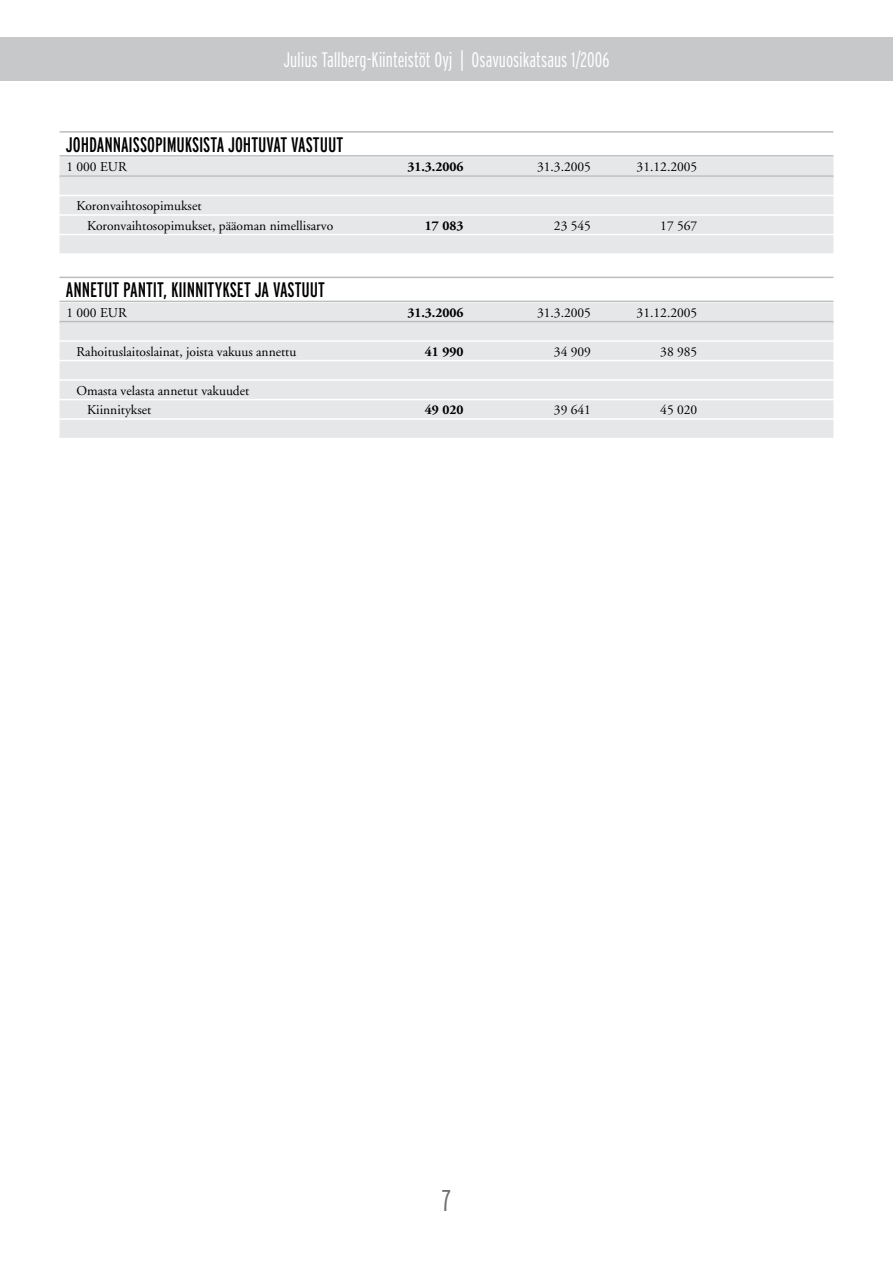
<style>
.page{position:relative;width:893px;height:1263px;background:#fff}
.page>*{position:absolute;margin:0;border:0;box-sizing:border-box;transform-origin:0 0}
.t1{font:extra-condensed 21px "Interstate";color:#000}
.t2{font:300 extra-condensed 21px "Interstate";letter-spacing:-.005em;color:#fff}
.t3{font:13.5px/19.5px "Adobe Garamond";color:#000}
.t4{font:700 13.5px "Adobe Garamond";color:#000}
</style>
<div class="page">
<div style="left:0;top:37px;width:893px;height:44px;background:#c6c8ca"></div>
<hr style="left:60px;top:131px;width:773px;height:2px;background:#bcbdbf">
<hr style="left:60px;top:155px;width:773px;height:2px;background:#bcbdbf">
<div style="left:60px;top:157px;width:773px;height:18px;background:#e6e7e8"></div>
<hr style="left:60px;top:175px;width:773px;height:3px;background:#bcbdbf">
<div style="left:60px;top:177px;width:773px;height:18px;background:#e6e7e8"></div>
<div style="left:60px;top:196px;width:773px;height:18px;background:#e6e7e8"></div>
<div style="left:60px;top:216px;width:773px;height:18px;background:#e6e7e8"></div>
<div style="left:60px;top:235px;width:773px;height:18px;background:#e6e7e8"></div>
<hr style="left:60px;top:277px;width:773px;height:1px;background:#bcbdbf">
<hr style="left:60px;top:301px;width:773px;height:1px;background:#bcbdbf">
<div style="left:60px;top:303px;width:773px;height:18px;background:#e6e7e8"></div>
<hr style="left:60px;top:321px;width:773px;height:3px;background:#bcbdbf">
<div style="left:60px;top:322px;width:773px;height:18px;background:#e6e7e8"></div>
<div style="left:60px;top:342px;width:773px;height:18px;background:#e6e7e8"></div>
<div style="left:60px;top:361px;width:773px;height:18px;background:#e6e7e8"></div>
<div style="left:60px;top:381px;width:773px;height:18px;background:#e6e7e8"></div>
<div style="left:60px;top:400px;width:773px;height:18px;background:#e6e7e8"></div>
<div style="left:60px;top:420px;width:773px;height:18px;background:#e6e7e8"></div>
<h1 class="t2" style="left:283px;top:48px;width:327px">Julius Tallberg-Kiinteistöt Oyj | Osavuosikatsaus 1/2006</h1>
<h1 class="t1" style="left:66px;top:132px;width:279px">JOHDANNAISSOPIMUKSISTA JOHTUVAT VASTUUT</h1>
<p class="t3" style="left:66px;top:157px;width:62px">1 000 EUR</p>
<p class="t4" style="left:407px;top:159px;width:58px">31.3.2006</p>
<p class="t3" style="left:537px;top:157px;width:55px">31.3.2005</p>
<p class="t3" style="left:637px;top:157px;width:62px">31.12.2005</p>
<p class="t3" style="left:87px;top:196px;width:248px;text-indent:-11px">Koronvaihtosopimukset<br>Koronvaihtosopimukset, pääoman nimellisarvo</p>
<p class="t4" style="left:425px;top:218px;width:40px">17 083</p>
<p class="t3" style="left:554px;top:216px;width:39px">23 545</p>
<p class="t3" style="left:660px;top:216px;width:39px">17 567</p>
<h1 class="t1" style="left:66px;top:278px;width:261px">ANNETUT PANTIT, KIINNITYKSET JA VASTUUT</h1>
<p class="t3" style="left:66px;top:303px;width:62px">1 000 EUR</p>
<p class="t4" style="left:407px;top:305px;width:58px">31.3.2006</p>
<p class="t3" style="left:537px;top:303px;width:55px">31.3.2005</p>
<p class="t3" style="left:637px;top:303px;width:62px">31.12.2005</p>
<p class="t3" style="left:77px;top:342px;width:221px">Rahoituslaitoslainat, joista vakuus annettu</p>
<p class="t4" style="left:425px;top:344px;width:40px">41 990</p>
<p class="t3" style="left:554px;top:342px;width:39px">34 909</p>
<p class="t3" style="left:660px;top:342px;width:39px">38 985</p>
<p class="t3" style="left:87px;top:381px;width:164px;text-indent:-11px">Omasta velasta annetut vakuudet<br>Kiinnitykset</p>
<p class="t4" style="left:425px;top:402px;width:40px">49 020</p>
<p class="t3" style="left:554px;top:400px;width:39px">39 641</p>
<p class="t3" style="left:660px;top:400px;width:39px">45 020</p>
</div>
